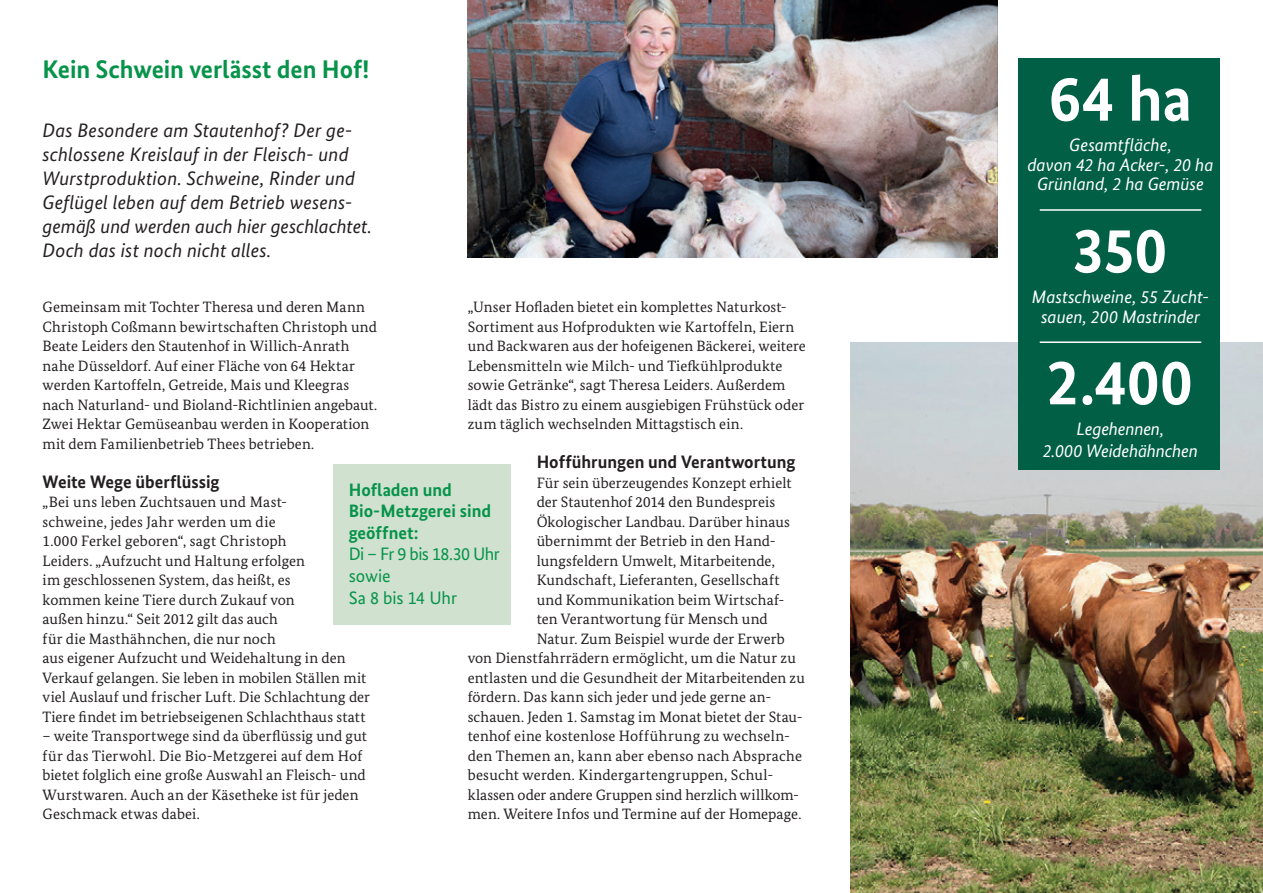
<style>
.page{position:relative;width:1263px;height:893px;background:#fff}
.page>*{position:absolute;margin:0;border:0;box-sizing:border-box;transform-origin:0 0}
.t1{font:700 64.5px "Bundes Sans";letter-spacing:-.005em;color:#fff}
.t2{font:700 25.5px "Bundes Sans";color:#06934a}
.t3{font:italic 19.5px/24px "Bundes Sans";letter-spacing:.005em;color:#231f20}
.t4{font:italic 18px/19.5px "Bundes Sans";letter-spacing:-.005em;color:#fff;text-align:center}
.t5{font:700 18px "Bundes Sans";color:#231f20}
.t6{font:700 18px/21.6px "Bundes Sans";color:#06934a}
.t7{font:18px/21.6px "Bundes Sans";letter-spacing:-.02em;color:#06934a}
.t8{font:15px/19.5px "Bundes Serif";letter-spacing:.005em;color:#231f20}
</style>
<div class="page">
<img style="left:851px;top:342px;width:412px;height:551px">
<div style="left:333px;top:464px;width:178px;height:160px;background:#d0e1cf"></div>
<img style="left:468px;top:0;width:529px;height:258px">
<div style="left:1018px;top:59px;width:202px;height:411px;background:#005f45"></div>
<hr style="left:1040px;top:209px;width:161px;height:2px;background:#fff">
<hr style="left:1040px;top:341px;width:161px;height:2px;background:#fff">
<h2 class="t2" style="left:43px;top:54px;width:328px">Kein Schwein verlässt den Hof!</h2>
<h3 class="t3" style="left:43px;top:118px;width:331px">Das Besondere am Stautenhof? Der ge&shy;schlossene Kreislauf in der Fleisch- und Wurstproduktion. Schweine, Rinder und Geflügel leben auf dem Betrieb wesens&shy;gemäß und werden auch hier geschlachtet.<br>Doch das ist noch nicht alles.</h3>
<p class="t8" style="left:43px;top:297px;width:336px">Gemeinsam mit Tochter Theresa und deren Mann Christoph Coßmann bewirtschaften Christoph und Beate Leiders den Stautenhof in Willich-Anrath nahe Düsseldorf. Auf einer Fläche von 64 Hektar werden Kartoffeln, Getreide, Mais und Kleegras nach Naturland- und Bioland-Richtlinien angebaut.<br>Zwei Hektar Gemüseanbau werden in Kooperation mit dem Familienbetrieb Thees betrieben.</p>
<p class="t5" style="left:43px;top:470px;width:179px">Weite Wege überflüssig</p>
<p class="t8" style="left:43px;top:492px;width:329px">„Bei uns leben Zuchtsauen und Mast-<br>schweine, jedes Jahr werden um die<br>1.000 Ferkel geboren“, sagt Christoph<br>Leiders. „Aufzucht und Haltung erfolgen<br>im geschlossenen System, das heißt, es<br>kommen keine Tiere durch Zukauf von<br>außen hinzu.“ Seit 2012 gilt das auch<br>für die Masthähnchen, die nur noch<br>aus eigener Aufzucht und Weidehaltung in den Verkauf gelangen. Sie leben in mobilen Ställen mit viel Auslauf und frischer Luft. Die Schlachtung der Tiere findet im betriebseigenen Schlachthaus statt</p>
<p class="t8" style="left:43px;top:726px;width:326px">– weite Transportwege sind da überflüssig und gut für das Tierwohl. Die Bio-Metzgerei auf dem Hof bietet folglich eine große Auswahl an Fleisch- und Wurstwaren. Auch an der Käsetheke ist für jeden Geschmack etwas dabei.</p>
<p class="t8" style="left:468px;top:297px;width:340px">„Unser Hofladen bietet ein komplettes Naturkost-Sortiment aus Hofprodukten wie Kartoffeln, Eiern und Backwaren aus der hofeigenen Bäckerei, weitere Lebensmitteln wie Milch- und Tiefkühlprodukte sowie Getränke“, sagt Theresa Leiders. Außerdem lädt das Bistro zu einem ausgiebigen Frühstück oder zum täglich wechselnden Mittagstisch ein.</p>
<p class="t5" style="left:537px;top:451px;width:260px">Hofführungen und Verantwortung</p>
<p class="t8" style="left:537px;top:472px;width:256px">Für sein überzeugendes Konzept erhielt</p>
<p class="t8" style="left:537px;top:492px;width:240px">der Stautenhof 2014 den Bundespreis</p>
<p class="t8" style="left:537px;top:511px;width:255px">Ökologischer Landbau. Darüber hinaus</p>
<p class="t8" style="left:537px;top:531px;width:241px">übernimmt der Betrieb in den Hand-</p>
<p class="t8" style="left:537px;top:550px;width:240px">lungsfeldern Umwelt, Mitarbeitende,</p>
<p class="t8" style="left:537px;top:570px;width:244px">Kundschaft, Lieferanten, Gesellschaft</p>
<p class="t8" style="left:537px;top:589px;width:249px">und Kommunikation beim Wirtschaf-</p>
<p class="t8" style="left:537px;top:609px;width:233px">ten Verantwortung für Mensch und</p>
<p class="t8" style="left:537px;top:628px;width:250px">Natur. Zum Beispiel wurde der Erwerb</p>
<p class="t8" style="left:468px;top:648px;width:330px">von Dienstfahrrädern ermöglicht, um die Natur zu</p>
<p class="t8" style="left:468px;top:667px;width:339px">entlasten und die Gesundheit der Mitarbeitenden zu</p>
<p class="t8" style="left:468px;top:687px;width:305px">fördern. Das kann sich jeder und jede gerne an-</p>
<p class="t8" style="left:468px;top:706px;width:336px">schauen. Jeden 1. Samstag im Monat bietet der Stau-</p>
<p class="t8" style="left:468px;top:726px;width:324px">tenhof eine kostenlose Hofführung zu wechseln-</p>
<p class="t8" style="left:468px;top:745px;width:336px">den Themen an, kann aber ebenso nach Absprache</p>
<p class="t8" style="left:468px;top:765px;width:305px">besucht werden. Kindergartengruppen, Schul-</p>
<p class="t8" style="left:468px;top:784px;width:333px">klassen oder andere Gruppen sind herzlich willkom-</p>
<p class="t8" style="left:468px;top:804px;width:335px">men. Weitere Infos und Termine auf der Homepage.</p>
<p class="t6" style="left:349px;top:478px;width:144px">Hofladen und<br>Bio-Metzgerei sind geöffnet:</p>
<p class="t7" style="left:349px;top:543px;width:153px">Di – Fr 9 bis 18.30 Uhr sowie<br>Sa 8 bis 14 Uhr</p>
<h1 class="t1" style="left:1049px;top:59px;width:145px">64 ha</h1>
<p class="t4" style="left:1027px;top:135px;width:188px">Gesamtfläche,<br>davon 42 ha Acker-, 20 ha<br>Grünland, 2 ha Gemüse</p>
<h1 class="t1" style="left:1072px;top:211px;width:96px">350</h1>
<p class="t4" style="left:1032px;top:287px;width:176px">Mastschweine, 55 Zucht&shy;sauen, 200 Mastrinder</p>
<h1 class="t1" style="left:1046px;top:343px;width:148px">2.400</h1>
<p class="t4" style="left:1043px;top:418px;width:157px;line-height:21.6px">Legehennen,<br>2.000 Weidehähnchen</p>
</div>
